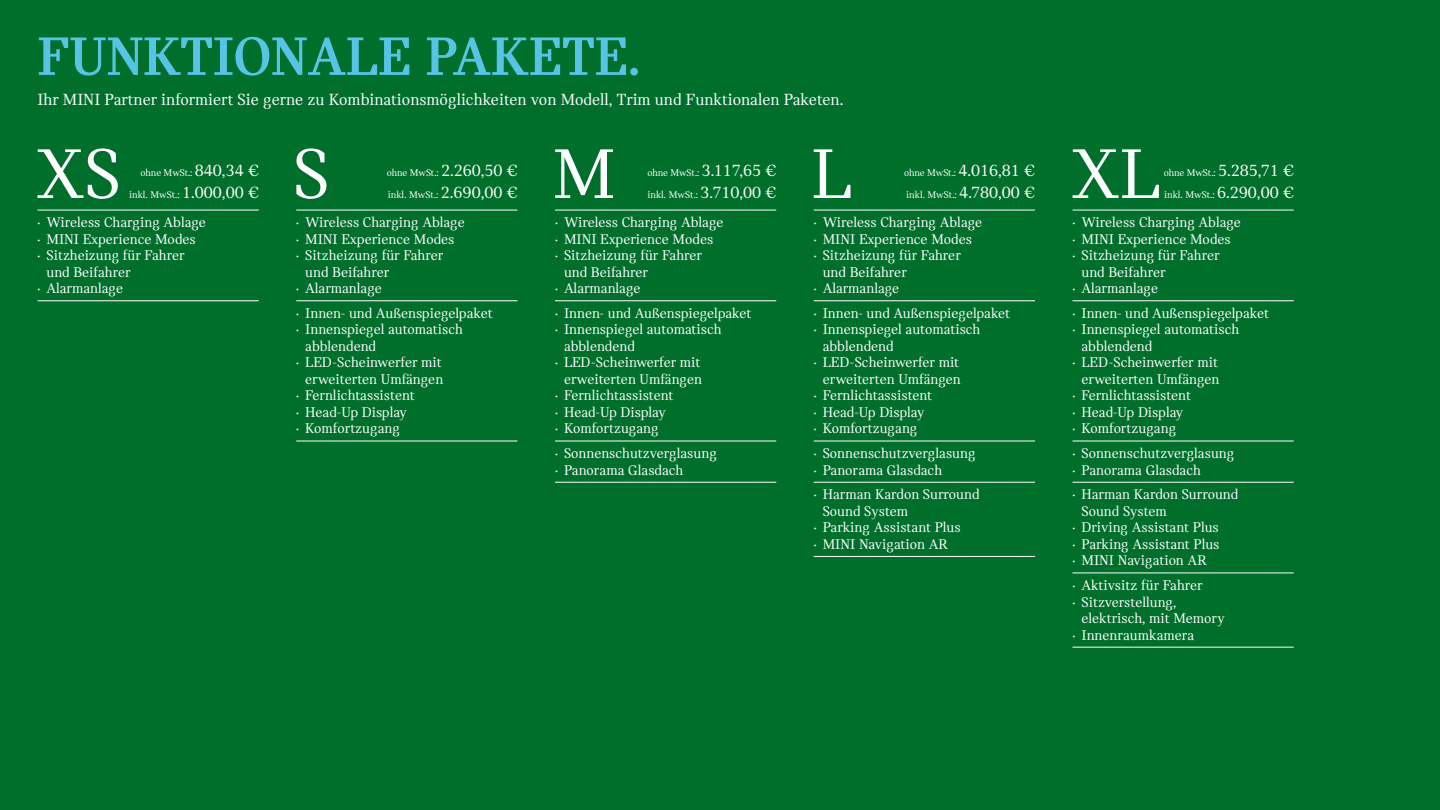
<style>
.page{position:relative;width:1440px;height:810px;background:#006f2b}
.page>*{position:absolute;margin:0;border:0;box-sizing:border-box;transform-origin:0 0}
.Headline_Regular_100pt{font:75px "MINI Serif";color:#fff}
.Headline_77pt{font:57.75px "MINI Serif Headline";color:#57c4e5}
.Copy_white_left_23pt{font:17.25px "MINI Serif";color:#fff}
.t1{font:15px/16.5px "MINI Serif";color:#fff}
.Copy_white_left_23pt-2{font:10.5px "MINI Serif";letter-spacing:-.005em;color:#fff}
.s1{font-size:17.25px}
</style>
<div class="page">
<hr style="left:296px;top:210px;width:222px;height:1px;background:#fff">
<hr style="left:296px;top:300px;width:222px;height:1px;background:#fff">
<hr style="left:296px;top:441px;width:222px;height:1px;background:#fff">
<hr style="left:38px;top:210px;width:221px;height:1px;background:#fff">
<hr style="left:38px;top:300px;width:221px;height:1px;background:#fff">
<hr style="left:555px;top:210px;width:221px;height:1px;background:#fff">
<hr style="left:555px;top:300px;width:221px;height:1px;background:#fff">
<hr style="left:555px;top:441px;width:221px;height:1px;background:#fff">
<hr style="left:555px;top:482px;width:221px;height:1px;background:#fff">
<hr style="left:814px;top:210px;width:221px;height:1px;background:#fff">
<hr style="left:814px;top:300px;width:221px;height:1px;background:#fff">
<hr style="left:814px;top:441px;width:221px;height:1px;background:#fff">
<hr style="left:814px;top:482px;width:221px;height:1px;background:#fff">
<hr style="left:814px;top:556px;width:221px;height:1px;background:#fff">
<hr style="left:1072px;top:210px;width:222px;height:1px;background:#fff">
<hr style="left:1072px;top:300px;width:222px;height:1px;background:#fff">
<hr style="left:1072px;top:441px;width:222px;height:1px;background:#fff">
<hr style="left:1072px;top:482px;width:222px;height:1px;background:#fff">
<hr style="left:1072px;top:573px;width:222px;height:1px;background:#fff">
<hr style="left:1072px;top:647px;width:222px;height:1px;background:#fff">
<p class="Headline_77pt" style="left:38px;top:24px;width:605px">FUNKTIONALE PAKETE.</p>
<p class="Copy_white_left_23pt" style="left:38px;top:90px;width:807px">Ihr MINI Partner informiert Sie gerne zu Kombinationsmöglichkeiten von Modell, Trim und Funktionalen Paketen.</p>
<p class="Headline_Regular_100pt" style="left:36px;top:132px;width:86px">XS</p>
<p class="Headline_Regular_100pt" style="left:293px;top:132px;width:38px">S</p>
<p class="t1" style="left:296px;top:214px;width:170px">· Wireless Charging Ablage</p>
<p class="t1" style="left:296px;top:231px;width:160px">· MINI Experience Modes</p>
<p class="t1" style="left:305px;top:247px;width:140px;text-indent:-9px">· Sitzheizung für Fahrer und Beifahrer</p>
<p class="t1" style="left:296px;top:280px;width:87px">· Alarmanlage</p>
<p class="t1" style="left:296px;top:305px;width:198px">· Innen- und Außenspiegelpaket</p>
<p class="t1" style="left:305px;top:321px;width:159px;text-indent:-9px">· Innenspiegel automatisch abblendend</p>
<p class="t1" style="left:296px;top:354px;width:148px;text-align:right">· LED-Scheinwerfer mit erweiterten Umfängen</p>
<p class="t1" style="left:296px;top:387px;width:120px">· Fernlichtassistent</p>
<p class="t1" style="left:296px;top:404px;width:112px">· Head-Up Display</p>
<p class="t1" style="left:296px;top:420px;width:105px">· Komfortzugang</p>
<p class="Headline_Regular_100pt" style="left:553px;top:132px;width:64px">M</p>
<p class="Headline_Regular_100pt" style="left:1071px;top:132px;width:91px">XL</p>
<p class="t1" style="left:1072px;top:214px;width:170px">· Wireless Charging Ablage</p>
<p class="t1" style="left:1072px;top:231px;width:160px">· MINI Experience Modes</p>
<p class="t1" style="left:1082px;top:247px;width:140px;text-indent:-9px">· Sitzheizung für Fahrer und Beifahrer</p>
<p class="t1" style="left:1072px;top:280px;width:87px">· Alarmanlage</p>
<p class="t1" style="left:1072px;top:305px;width:198px">· Innen- und Außenspiegelpaket</p>
<p class="t1" style="left:1082px;top:321px;width:159px;text-indent:-9px">· Innenspiegel automatisch abblendend</p>
<p class="t1" style="left:1072px;top:354px;width:148px;text-align:right">· LED-Scheinwerfer mit erweiterten Umfängen</p>
<p class="t1" style="left:1072px;top:387px;width:120px">· Fernlichtassistent</p>
<p class="t1" style="left:1072px;top:404px;width:112px">· Head-Up Display</p>
<p class="t1" style="left:1072px;top:420px;width:105px">· Komfortzugang</p>
<p class="t1" style="left:1072px;top:445px;width:163px">· Sonnenschutzverglasung</p>
<p class="t1" style="left:1072px;top:462px;width:130px">· Panorama Glasdach</p>
<p class="t1" style="left:1082px;top:486px;width:158px;text-indent:-9px">· Harman Kardon Surround<br>Sound System</p>
<p class="t1" style="left:1072px;top:519px;width:148px">· Driving Assistant Plus</p>
<p class="t1" style="left:1072px;top:536px;width:149px">· Parking Assistant Plus</p>
<p class="t1" style="left:1072px;top:552px;width:136px">· MINI Navigation AR</p>
<p class="t1" style="left:1072px;top:577px;width:132px">· Aktivsitz für Fahrer</p>
<p class="t1" style="left:1082px;top:594px;width:145px;text-indent:-9px">· Sitzverstellung, elektrisch, mit Memory</p>
<p class="t1" style="left:1072px;top:627px;width:123px">· Innenraumkamera</p>
<p class="Headline_Regular_100pt" style="left:811px;top:132px;width:42px">L</p>
<p class="t1" style="left:814px;top:214px;width:170px">· Wireless Charging Ablage</p>
<p class="t1" style="left:814px;top:231px;width:160px">· MINI Experience Modes</p>
<p class="t1" style="left:823px;top:247px;width:140px;text-indent:-9px">· Sitzheizung für Fahrer und Beifahrer</p>
<p class="t1" style="left:814px;top:280px;width:87px">· Alarmanlage</p>
<p class="t1" style="left:814px;top:305px;width:198px">· Innen- und Außenspiegelpaket</p>
<p class="t1" style="left:823px;top:321px;width:159px;text-indent:-9px">· Innenspiegel automatisch abblendend</p>
<p class="t1" style="left:814px;top:354px;width:148px;text-align:right">· LED-Scheinwerfer mit erweiterten Umfängen</p>
<p class="t1" style="left:814px;top:387px;width:120px">· Fernlichtassistent</p>
<p class="t1" style="left:814px;top:404px;width:112px">· Head-Up Display</p>
<p class="t1" style="left:814px;top:420px;width:105px">· Komfortzugang</p>
<p class="t1" style="left:814px;top:445px;width:163px">· Sonnenschutzverglasung</p>
<p class="t1" style="left:814px;top:462px;width:130px">· Panorama Glasdach</p>
<p class="t1" style="left:823px;top:486px;width:158px;text-indent:-9px">· Harman Kardon Surround<br>Sound System</p>
<p class="t1" style="left:814px;top:519px;width:149px">· Parking Assistant Plus</p>
<p class="t1" style="left:814px;top:536px;width:136px">· MINI Navigation AR</p>
<p class="Copy_white_left_23pt-2" style="left:141px;top:167px;width:120px">ohne MwSt.: <span class="s1">840,34 €</span></p>
<p class="Copy_white_left_23pt-2" style="left:387px;top:167px;width:132px">ohne MwSt.: <span class="s1">2.260,50 €</span></p>
<p class="Copy_white_left_23pt-2" style="left:647px;top:167px;width:130px">ohne MwSt.: <span class="s1">3.117,65 €</span></p>
<p class="Copy_white_left_23pt-2" style="left:904px;top:167px;width:132px">ohne MwSt.: <span class="s1">4.016,81 €</span></p>
<p class="Copy_white_left_23pt-2" style="left:1164px;top:167px;width:131px">ohne MwSt.: <span class="s1">5.285,71 €</span></p>
<p class="Copy_white_left_23pt-2" style="left:129px;top:189px;width:131px">inkl. MwSt.: <span class="s1">1.000,00 €</span></p>
<p class="Copy_white_left_23pt-2" style="left:388px;top:189px;width:131px">inkl. MwSt.: <span class="s1">2.690,00 €</span></p>
<p class="Copy_white_left_23pt-2" style="left:647px;top:189px;width:130px">inkl. MwSt.: <span class="s1">3.710,00 €</span></p>
<p class="Copy_white_left_23pt-2" style="left:906px;top:189px;width:130px">inkl. MwSt.: <span class="s1">4.780,00 €</span></p>
<p class="Copy_white_left_23pt-2" style="left:1164px;top:189px;width:131px">inkl. MwSt.: <span class="s1">6.290,00 €</span></p>
<p class="t1" style="left:38px;top:214px;width:170px">· Wireless Charging Ablage</p>
<p class="t1" style="left:38px;top:231px;width:160px">· MINI Experience Modes</p>
<p class="t1" style="left:46px;top:247px;width:140px;text-indent:-9px">· Sitzheizung für Fahrer und Beifahrer</p>
<p class="t1" style="left:38px;top:280px;width:87px">· Alarmanlage</p>
<p class="t1" style="left:555px;top:214px;width:170px">· Wireless Charging Ablage</p>
<p class="t1" style="left:555px;top:231px;width:160px">· MINI Experience Modes</p>
<p class="t1" style="left:564px;top:247px;width:140px;text-indent:-9px">· Sitzheizung für Fahrer und Beifahrer</p>
<p class="t1" style="left:555px;top:280px;width:87px">· Alarmanlage</p>
<p class="t1" style="left:555px;top:305px;width:198px">· Innen- und Außenspiegelpaket</p>
<p class="t1" style="left:564px;top:321px;width:159px;text-indent:-9px">· Innenspiegel automatisch abblendend</p>
<p class="t1" style="left:555px;top:354px;width:148px;text-align:right">· LED-Scheinwerfer mit erweiterten Umfängen</p>
<p class="t1" style="left:555px;top:387px;width:120px">· Fernlichtassistent</p>
<p class="t1" style="left:555px;top:404px;width:112px">· Head-Up Display</p>
<p class="t1" style="left:555px;top:420px;width:105px">· Komfortzugang</p>
<p class="t1" style="left:555px;top:445px;width:163px">· Sonnenschutzverglasung</p>
<p class="t1" style="left:555px;top:462px;width:130px">· Panorama Glasdach</p>
</div>
